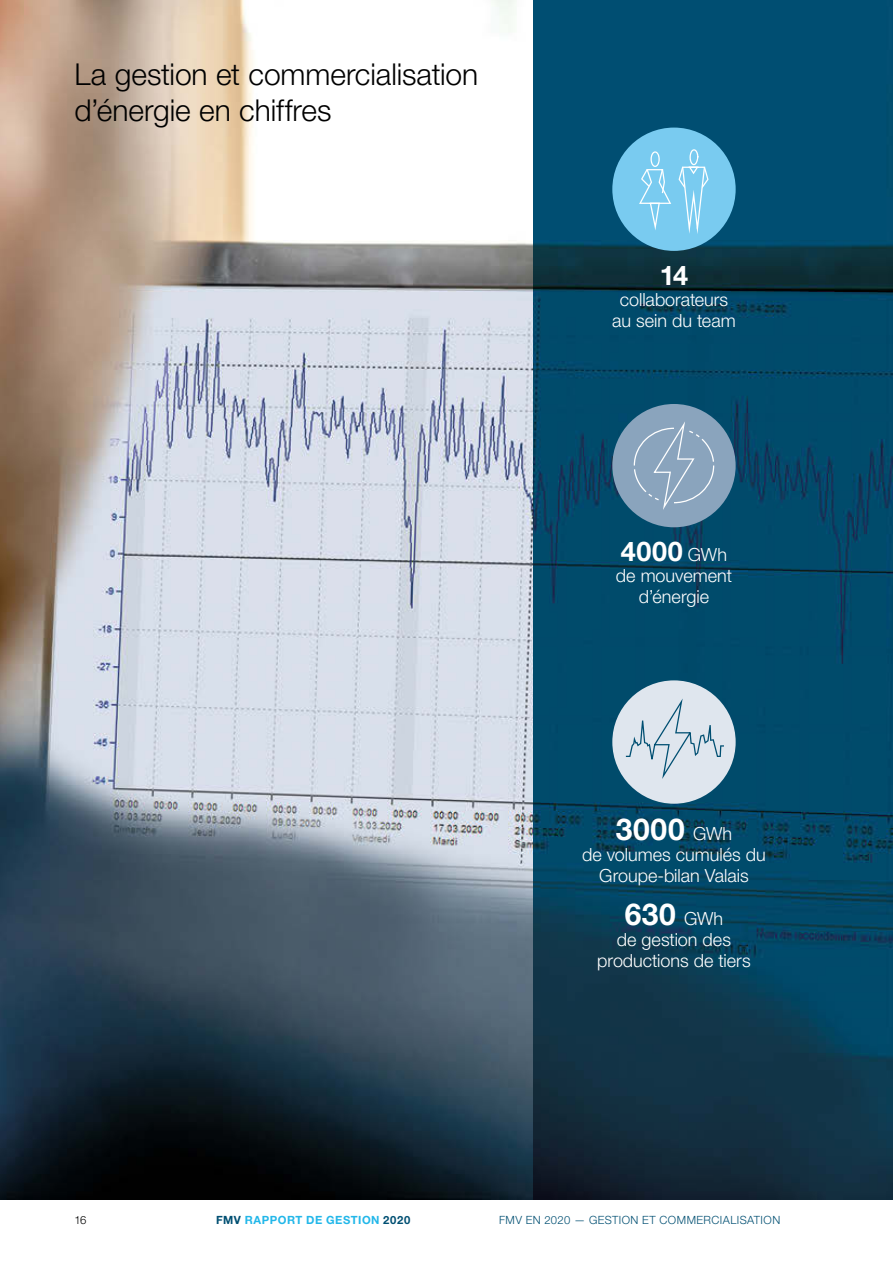
<style>
.page{position:relative;width:893px;height:1263px;background:#fff}
.page>*{position:absolute;margin:0;border:0;box-sizing:border-box;transform-origin:0 0}
.t1{font:300 30px/36px "Helvetica Neue LT Pro";letter-spacing:-.005em;color:#000}
.t2{font:700 30px "Helvetica Neue LT Pro";letter-spacing:.02em;color:#fff}
.t3{font:700 27px "Helvetica Neue LT Pro";letter-spacing:.02em;color:#fff}
.t4{font:300 18px/21px "Helvetica Neue LT Pro";color:#fff;text-align:center}
.t5{font:300 11.25px "Helvetica Neue LT Pro";letter-spacing:.04em;color:#004f72}
.t6{font:700 11.25px "Helvetica Neue LT Pro";letter-spacing:.045em;color:#22b7e9}
.t7{font:300 11.25px "Helvetica Neue LT Pro";color:#000}
.s1{font-weight:300;font-size:18px}
.s2{color:#004f72}
</style>
<div class="page">
<img style="left:0;top:0;width:534px;height:1199px">
<img style="left:534px;top:0;width:359px;height:1199px">
<div style="left:612px;top:128px;width:124px;height:123px;background:#79cbf0;border-radius:50%"></div>
<svg style="left:639px;top:149px;width:69px;height:85px"></svg>
<div style="left:612px;top:680px;width:124px;height:124px;background:#dfe6ee;border-radius:50%"></div>
<svg style="left:626px;top:698px;width:98px;height:81px"></svg>
<div style="left:612px;top:404px;width:124px;height:123px;background:#8aa4bd;border-radius:50%"></div>
<svg style="left:634px;top:422px;width:80px;height:88px"></svg>
<h1 class="t1" style="left:74px;top:56px;width:405px">La gestion et commercialisation d’énergie en chiffres</h1>
<h2 class="t3" style="left:660px;top:259px;width:30px">14</h2>
<p class="t4" style="left:612px;top:289px;width:125px">collaborateurs au sein du team</p>
<h2 class="t3" style="left:621px;top:535px;width:108px">4000 <span class="s1">GWh</span></h2>
<p class="t4" style="left:616px;top:565px;width:118px">de mouvement d’énergie</p>
<h1 class="t2" style="left:616px;top:811px;width:118px">3000 <span class="s1">GWh</span></h1>
<p class="t4" style="left:582px;top:844px;width:185px">de volumes cumulés du<br>Groupe-bilan Valais</p>
<h1 class="t2" style="left:625px;top:895px;width:100px">630 <span class="s1">GWh</span></h1>
<p class="t4" style="left:597px;top:928px;width:155px">de gestion des productions de tiers</p>
<p class="t7" style="left:74px;top:1213px;width:14px">16</p>
<p class="t6" style="left:216px;top:1213px;width:196px"><span class="s2">FMV</span> RAPPORT DE GESTION <span class="s2">2020</span></p>
<p class="t5" style="left:499px;top:1213px;width:283px">FMV EN 2020 — GESTION ET COMMERCIALISATION</p>
</div>
